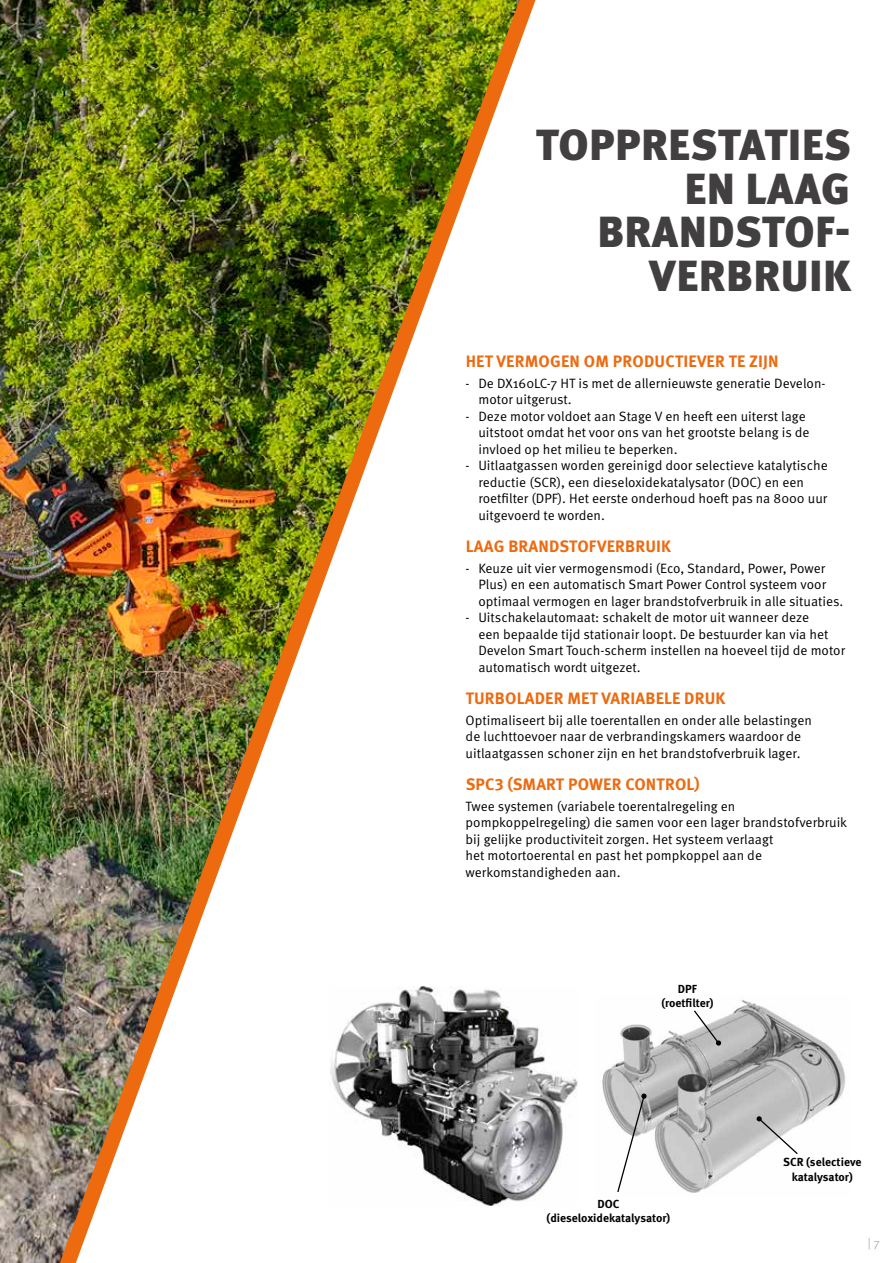
<style>
.page{position:relative;width:893px;height:1263px;background:#fff}
.page>*{position:absolute;margin:0;border:0;box-sizing:border-box;transform-origin:0 0}
.t1{font:900 43.5px/43.5px "Meta Pro";letter-spacing:.01em;color:#423f41;text-align:right}
.t2{font:700 16.5px "Meta Pro";letter-spacing:.01em;color:#ed6a0f}
.t3{font:13.5px/16.5px "Meta Pro Norm";color:#000}
.t4{font:12px "Meta Pro Norm";color:#b2b2b2}
.t5{font:700 11.7px/14.2px "Meta Pro";color:#000;text-align:center}
</style>
<div class="page">
<img style="left:0;top:0;width:60px;height:1263px">
<img style="left:60px;top:0;width:475px;height:1263px">
<img style="left:330px;top:986px;width:247px;height:221px">
<img style="left:602px;top:1000px;width:244px;height:193px">
<svg style="left:693px;top:1009px;width:28px;height:37px"></svg>
<svg style="left:757px;top:1116px;width:42px;height:39px"></svg>
<svg style="left:616px;top:1093px;width:31px;height:100px"></svg>
<h1 class="t1" style="left:536px;top:121px;width:317px">TOPPRESTATIES<br>EN LAAG<br>BRANDSTOF-<br>VERBRUIK</h1>
<p class="t2" style="left:466px;top:348px;width:314px">HET VERMOGEN OM PRODUCTIEVER TE ZIJN</p>
<p class="t3" style="left:478px;top:374px;width:349px;text-indent:-13px">- De DX160LC-7 HT is met de allernieuwste generatie Develon&shy;motor uitgerust.</p>
<p class="t3" style="left:478px;top:407px;width:333px;text-indent:-13px">- Deze motor voldoet aan Stage V en heeft een uiterst lage uitstoot omdat het voor ons van het grootste belang is de invloed op het milieu te beperken.</p>
<p class="t3" style="left:478px;top:457px;width:351px;text-indent:-13px">- Uitlaatgassen worden gereinigd door selectieve katalytische reductie (SCR), een dieseloxidekatalysator (DOC) en een roetfilter (DPF). Het eerste onderhoud hoeft pas na 8000 uur uitgevoerd te worden.</p>
<p class="t2" style="left:466px;top:533px;width:207px">LAAG BRANDSTOFVERBRUIK</p>
<p class="t3" style="left:478px;top:559px;width:367px;text-indent:-13px">- Keuze uit vier vermogensmodi (Eco, Standard, Power, Power<br>Plus) en een automatisch Smart Power Control systeem voor optimaal vermogen en lager brandstofverbruik in alle situaties.</p>
<p class="t3" style="left:478px;top:609px;width:368px;text-indent:-13px">- Uitschakelautomaat: schakelt de motor uit wanneer deze<br>een bepaalde tijd stationair loopt. De bestuurder kan via het Develon Smart Touch-scherm instellen na hoeveel tijd de motor automatisch wordt uitgezet.</p>
<p class="t2" style="left:466px;top:685px;width:261px">TURBOLADER MET VARIABELE DRUK</p>
<p class="t3" style="left:466px;top:711px;width:348px">Optimaliseert bij alle toerentallen en onder alle belastingen de luchttoevoer naar de verbrandingskamers waardoor de uitlaatgassen schoner zijn en het brandstofverbruik lager.</p>
<p class="t2" style="left:466px;top:771px;width:236px">SPC3 (SMART POWER CONTROL)</p>
<p class="t3" style="left:466px;top:797px;width:383px">Twee systemen (variabele toerentalregeling en pompkoppelregeling) die samen voor een lager brandstofverbruik bij gelijke productiviteit zorgen. Het systeem verlaagt<br>het motortoerental en past het pompkoppel aan de werkomstandigheden aan.</p>
<p class="t5" style="left:661px;top:981px;width:54px">DPF (roetfilter)</p>
<p class="t5" style="left:547px;top:1196px;width:125px">DOC (dieseloxidekatalysator)</p>
<p class="t5" style="left:783px;top:1154px;width:80px">SCR (selectieve katalysator)</p>
<p class="t4" style="left:868px;top:1233px;width:13px">| 7</p>
</div>
